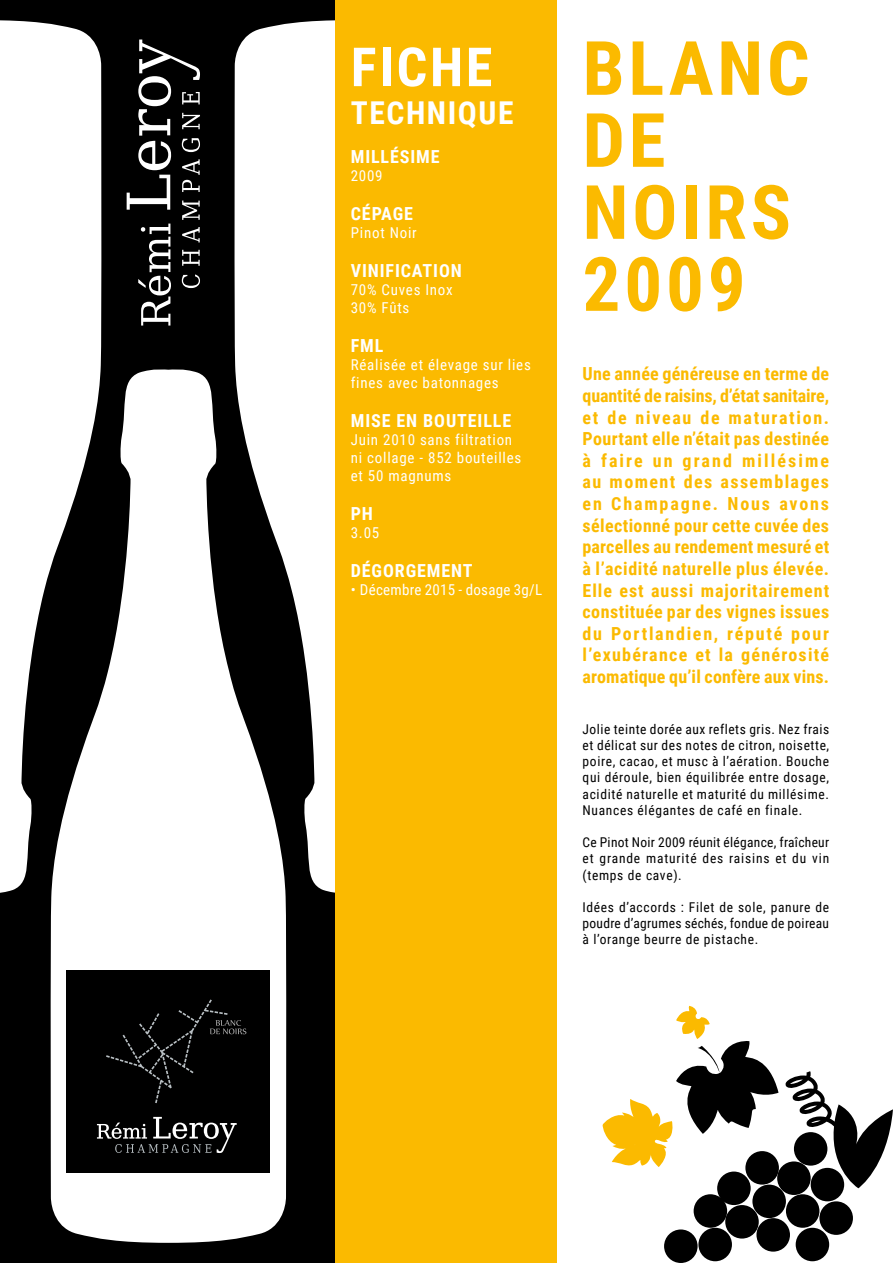
<style>
.page{position:relative;width:893px;height:1263px;background:#fff}
.page>*{position:absolute;margin:0;border:0;box-sizing:border-box;transform-origin:0 0}
.t1{font:700 75px/72px "Roboto Condensed";letter-spacing:.05em;color:#fbba00}
.t2{font:700 54px "Roboto Condensed";letter-spacing:.05em;color:#fff}
.t3{font:700 31.5px "Roboto Condensed";letter-spacing:.05em;color:#fff}
.t4{font:700 18px/21.6px "Roboto Condensed";letter-spacing:.01em;color:#fbba00;text-align:justify}
.t5{font:700 18px "Roboto Condensed";letter-spacing:.05em;color:#fff}
.t6{font:15px/18px "Roboto Condensed";letter-spacing:.05em;color:#fff}
.t7{font:15px "Roboto Condensed";letter-spacing:.02em;color:#fff}
.t8{font:13.5px/16.2px "Roboto Condensed";letter-spacing:.05em;color:#000;text-align:justify}
</style>
<div class="page">
<div style="left:0;top:0;width:336px;height:1263px;background:#000"></div>
<svg style="left:234px;top:20px;width:102px;height:874px;background:#dededc"></svg>
<svg style="left:0;top:20px;width:102px;height:873px;background:#dedede"></svg>
<svg style="left:50px;top:368px;width:237px;height:875px;fill:#fff"></svg>
<svg style="left:127px;top:40px;width:73px;height:286px"></svg>
<div style="left:336px;top:0;width:221px;height:1263px;background:#fbba00"></div>
<svg style="left:602px;top:1006px;width:176px;height:161px"></svg>
<svg style="left:67px;top:970px;width:202px;height:202px"></svg>
<div style="left:811px;top:1168px;width:33px;height:33px;background:#000;border-radius:50%"></div>
<div style="left:777px;top:1161px;width:34px;height:34px;background:#000;border-radius:50%"></div>
<div style="left:786px;top:1194px;width:33px;height:34px;background:#000;border-radius:50%"></div>
<div style="left:796px;top:1228px;width:33px;height:33px;background:#000;border-radius:50%"></div>
<div style="left:819px;top:1201px;width:34px;height:34px;background:#000;border-radius:50%"></div>
<div style="left:756px;top:1218px;width:34px;height:33px;background:#000;border-radius:50%"></div>
<div style="left:752px;top:1184px;width:34px;height:34px;background:#000;border-radius:50%"></div>
<div style="left:694px;top:1194px;width:33px;height:34px;background:#000;border-radius:50%"></div>
<div style="left:745px;top:1151px;width:34px;height:33px;background:#000;border-radius:50%"></div>
<div style="left:725px;top:1205px;width:34px;height:33px;background:#000;border-radius:50%"></div>
<div style="left:717px;top:1171px;width:34px;height:34px;background:#000;border-radius:50%"></div>
<div style="left:698px;top:1228px;width:34px;height:33px;background:#000;border-radius:50%"></div>
<div style="left:664px;top:1229px;width:34px;height:34px;background:#000;border-radius:50%"></div>
<svg style="left:785px;top:1071px;width:108px;height:117px"></svg>
<h2 class="t2" style="left:351px;top:29px;width:143px">FICHE</h2>
<h3 class="t3" style="left:351px;top:91px;width:164px">TECHNIQUE</h3>
<h3 class="t5" style="left:351px;top:144px;width:90px">MILLÉSIME</h3>
<p class="t6" style="left:351px;top:166px;width:33px">2009</p>
<h3 class="t5" style="left:351px;top:201px;width:64px">CÉPAGE</h3>
<p class="t6" style="left:351px;top:223px;width:67px">Pinot Noir</p>
<h3 class="t5" style="left:351px;top:258px;width:112px">VINIFICATION</h3>
<p class="t6" style="left:351px;top:280px;width:103px">70% Cuves Inox<br>30% Fûts</p>
<h3 class="t5" style="left:351px;top:333px;width:34px">FML</h3>
<p class="t6" style="left:351px;top:355px;width:182px">Réalisée et élevage sur lies fines avec batonnages</p>
<h3 class="t5" style="left:351px;top:408px;width:162px">MISE EN BOUTEILLE</h3>
<p class="t6" style="left:351px;top:430px;width:172px">Juin 2010 sans filtration ni collage - 852 bouteilles et 50 magnums</p>
<h3 class="t5" style="left:351px;top:501px;width:24px">PH</h3>
<p class="t6" style="left:351px;top:523px;width:30px">3.05</p>
<h3 class="t5" style="left:351px;top:558px;width:123px">DÉGORGEMENT</h3>
<p class="t7" style="left:351px;top:579px;width:193px">• Décembre 2015 - dosage 3g/L</p>
<h1 class="t1" style="left:583px;top:29px;width:229px">BLANC<br>DE<br>NOIRS<br>2009</h1>
<p class="t4" style="left:583px;top:363px;width:248px">Une année généreuse en terme de quantité de raisins, d’état sanitaire, et de niveau de maturation.<br>Pourtant elle n’était pas destinée à faire un grand millésime au moment des assemblages en Champagne. Nous avons sélectionné pour cette cuvée des parcelles au rendement mesuré et à l’acidité naturelle plus élevée.<br>Elle est aussi majoritairement constituée par des vignes issues du Portlandien, réputé pour l’exubérance et la générosité aromatique qu’il confère aux vins.</p>
<p class="t8" style="left:583px;top:720px;width:248px">Jolie teinte dorée aux reflets gris. Nez frais et délicat sur des notes de citron, noisette, poire, cacao, et musc à l’aération. Bouche qui déroule, bien équilibrée entre dosage, acidité naturelle et maturité du millésime.<br>Nuances élégantes de café en finale.</p>
<p class="t8" style="left:583px;top:834px;width:248px">Ce Pinot Noir 2009 réunit élégance, fraîcheur et grande maturité des raisins et du vin (temps de cave).</p>
<p class="t8" style="left:583px;top:898px;width:248px">Idées d’accords : Filet de sole, panure de poudre d’agrumes séchés, fondue de poireau à l’orange beurre de pistache.</p>
</div>
